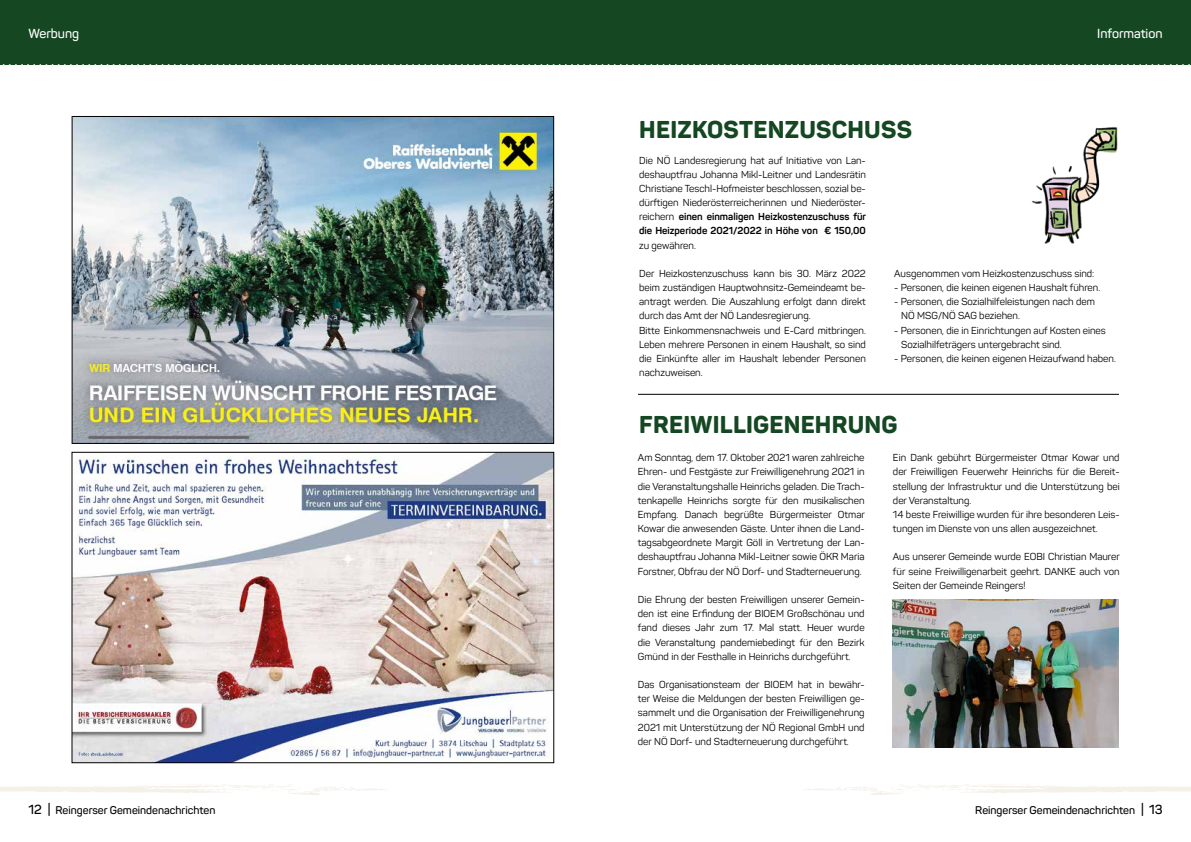
<style>
.page{position:relative;width:1191px;height:842px;background:#fff}
.page>*{position:absolute;margin:0;border:0;box-sizing:border-box;transform-origin:0 0}
.t1{font:800 24px "Panton";letter-spacing:.01em;color:#144722}
.t2{font:600 13px "Panton";color:#fff}
.t3{font:600 11px "Panton";color:#000}
.t4{font:10px/14.2px "Panton";color:#000;text-align:justify}
.s1{font-weight:700}
.s2{font-size:13px}
</style>
<div class="page">
<div style="left:0;top:0;width:1191px;height:65px;background:#144722"></div>
<svg style="left:2px;top:64px;width:1188px;height:2px"></svg>
<svg style="left:0;top:784px;width:387px;height:11px"></svg>
<svg style="left:804px;top:784px;width:387px;height:11px"></svg>
<img style="left:72px;top:116px;width:482px;height:328px">
<img style="left:74px;top:454px;width:478px;height:307px">
<div style="left:72px;top:452px;width:482px;height:311px;border:1px solid #000"></div>
<hr style="left:638px;top:394px;width:481px;height:1px;background:#000">
<img style="left:1031px;top:127px;width:86px;height:116px">
<img style="left:892px;top:600px;width:227px;height:147px">
<h2 class="t2" style="left:28px;top:25px;width:52px">Werbung</h2>
<h2 class="t2" style="left:1097px;top:25px;width:67px">Information</h2>
<h1 class="t1" style="left:639px;top:115px;width:274px">HEIZKOSTENZUSCHUSS</h1>
<p class="t4" style="left:639px;top:153px;width:228px">Die NÖ Landesregierung hat auf Initiative von Lan&shy;deshauptfrau Johanna Mikl-Leitner und Landesrätin Christiane Teschl-Hofmeister beschlossen, sozial be&shy;dürftigen Niederösterreicherinnen und Niederöster&shy;reichern <span class="s1">einen einmaligen Heizkostenzuschuss für die Heizperiode 2021/2022 in Höhe von € 150,00</span></p>
<p class="t4" style="left:639px;top:238px;width:58px">zu gewähren.</p>
<p class="t4" style="left:639px;top:266px;width:228px;text-align:left">Der Heizkostenzuschuss kann bis 30. März 2022 beim zuständigen Hauptwohnsitz-Gemeindeamt be&shy;antragt werden. Die Auszahlung erfolgt dann direkt durch das Amt der NÖ Landesregierung.<br>Bitte Einkommensnachweis und E-Card mitbringen.<br>Leben mehrere Personen in einem Haushalt, so sind die Einkünfte aller im Haushalt lebender Personen nachzuweisen.</p>
<p class="t4" style="left:894px;top:266px;width:202px">Ausgenommen vom Heizkostenzuschuss sind:</p>
<p class="t4" style="left:894px;top:280px;width:207px">- Personen, die keinen eigenen Haushalt führen.</p>
<p class="t4" style="left:901px;top:295px;width:195px;text-indent:-7px">- Personen, die Sozialhilfeleistungen nach dem<br>NÖ MSG/NÖ SAG beziehen.</p>
<p class="t4" style="left:901px;top:323px;width:206px;text-indent:-7px">- Personen, die in Einrichtungen auf Kosten eines<br>Sozialhilfeträgers untergebracht sind.</p>
<p class="t4" style="left:894px;top:351px;width:223px">- Personen, die keinen eigenen Heizaufwand haben.</p>
<h1 class="t1" style="left:639px;top:409px;width:260px">FREIWILLIGENEHRUNG</h1>
<p class="t4" style="left:638px;top:451px;width:228px">Am Sonntag, dem 17. Oktober 2021 waren zahlreiche Ehren- und Festgäste zur Freiwilligenehrung 2021 in die Veranstaltungshalle Heinrichs geladen. Die Trach&shy;tenkapelle Heinrichs sorgte für den musikalischen Empfang. Danach begrüßte Bürgermeister Otmar Kowar die anwesenden Gäste. Unter ihnen die Land&shy;tagsabgeordnete Margit Göll in Vertretung der Lan&shy;deshauptfrau Johanna Mikl-Leitner sowie ÖKR Maria Forstner, Obfrau der NÖ Dorf- und Stadterneuerung.</p>
<p class="t4" style="left:638px;top:592px;width:228px">Die Ehrung der besten Freiwilligen unserer Gemein&shy;den ist eine Erfindung der BIOEM Großschönau und fand dieses Jahr zum 17. Mal statt. Heuer wurde die Veranstaltung pandemiebedingt für den Bezirk Gmünd in der Festhalle in Heinrichs durchgeführt.</p>
<p class="t4" style="left:638px;top:677px;width:228px">Das Organisationsteam der BIOEM hat in bewähr&shy;ter Weise die Meldungen der besten Freiwilligen ge&shy;sammelt und die Organisation der Freiwilligenehrung 2021 mit Unterstützung der NÖ Regional GmbH und der NÖ Dorf- und Stadterneuerung durchgeführt.</p>
<p class="t4" style="left:893px;top:451px;width:228px;text-align:left">Ein Dank gebührt Bürgermeister Otmar Kowar und der Freiwilligen Feuerwehr Heinrichs für die Bereit&shy;stellung der Infrastruktur und die Unterstützung bei der Veranstaltung.<br>14 beste Freiwillige wurden für ihre besonderen Leis&shy;tungen im Dienste von uns allen ausgezeichnet.</p>
<p class="t4" style="left:893px;top:550px;width:228px">Aus unserer Gemeinde wurde EOBI Christian Maurer für seine Freiwilligenarbeit geehrt. DANKE auch von Seiten der Gemeinde Reingers!</p>
<p class="t3" style="left:28px;top:803px;width:189px"><span class="s2">12 |</span> Reingerser Gemeindenachrichten</p>
<p class="t3" style="left:975px;top:803px;width:189px">Reingerser Gemeindenachrichten <span class="s2">| 13</span></p>
</div>
